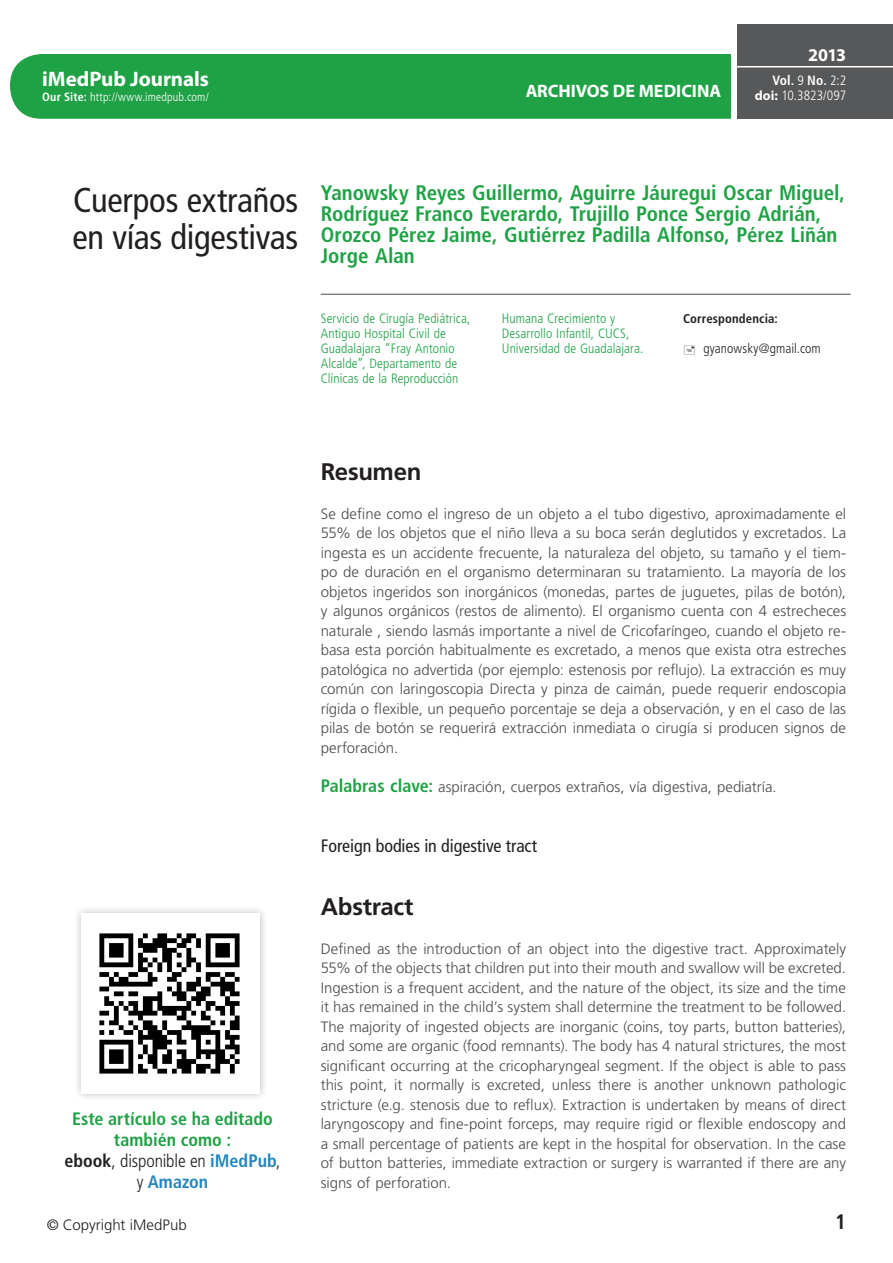
<style>
.page{position:relative;width:893px;height:1263px;background:#fff}
.page>*{position:absolute;margin:0;border:0;box-sizing:border-box;transform-origin:0 0}
._01_TIT{font:condensed 34.5px/37.5px "Frutiger LT Std";letter-spacing:-.005em;color:#231f20}
._02-Subtit{font:700 24px "Frutiger LT Std";letter-spacing:-.01em;color:#231f20}
._04-Autores-nombres{font:700 condensed 21px/21px "Frutiger LT Std";color:#1fa245}
.t1{font:700 21px "Myriad Pro";letter-spacing:-.005em;color:#fff}
._01-txt_80{font:700 condensed 21px "Frutiger LT Std";color:#231f20}
.t2{font:700 condensed 18px/21px "Frutiger LT Std";color:#1fa245;text-align:center}
.t3{font:300 condensed 18px/21px "Frutiger LT Std";letter-spacing:-.01em;color:#231f20;text-align:center}
._01_TIT-2{font:condensed 18px "Frutiger LT Std";letter-spacing:-.005em;color:#231f20}
.t4{font:700 18px "Myriad Pro";letter-spacing:-.005em;color:#fff}
._01-txt_80-2{font:300 15px/19.5px "Frutiger LT Std";color:#4b4c4d;text-align:justify}
.t5{font:300 15px "Frutiger LT Std";color:#231f20}
._04a-Autores{font:300 condensed 13.5px/15px "Frutiger LT Std";letter-spacing:.005em;color:#1fa245}
._04a-Autores-2{font:300 condensed 13.5px "Frutiger LT Std";letter-spacing:.005em;color:#231f20}
.t6{font:300 condensed 13.5px "Frutiger LT Std";color:#fff}
.t7{font:700 condensed 13.5px "Frutiger LT Std";color:#fff}
._04a-Autores-3{font:700 condensed 12.75px "Frutiger LT Std";letter-spacing:.01em;color:#231f20}
.t8{font:300 condensed 12px "Frutiger LT Std";letter-spacing:.015em;color:#fff}
.s1{font-weight:700}
.s2{font-weight:300}
.s3{font-family:"Myriad Pro";font-weight:700;font-stretch:normal}
.s4{font-weight:700;color:#2386bf}
.s5{font-weight:700;font-stretch:condensed;font-size:18px;color:#1fa245}
</style>
<div class="page">
<div style="left:10px;top:54px;width:775px;height:65px;background:#1fa245;border-radius:32px"></div>
<div style="left:736px;top:24px;width:157px;height:95px;background:#57585a"></div>
<div style="left:732px;top:0;width:5px;height:126px;background:#fff"></div>
<hr style="left:736px;top:66px;width:157px;height:1px;background:#fff">
<hr style="left:321px;top:294px;width:529px;height:1px;background:#4b4c4d">
<div style="left:73px;top:905px;width:195px;height:197px;background:#231f20;opacity:.3"></div>
<div style="left:81px;top:913px;width:179px;height:180px;background:#fff"></div>
<img style="left:99px;top:933px;width:141px;height:141px">
<p class="t1" style="left:42px;top:65px;width:168px">iMedPub Journals</p>
<p class="t8" style="left:42px;top:90px;width:168px"><span class="s1">Our Site:</span> http://www.imedpub.com/</p>
<p class="t4" style="left:526px;top:79px;width:197px">ARCHIVOS DE MEDICINA</p>
<p class="t4" style="left:808px;top:43px;width:39px">2013</p>
<p class="t7" style="left:772px;top:72px;width:75px">Vol. <span class="s2">9</span> No. <span class="s2">2:2</span></p>
<p class="t6" style="left:755px;top:87px;width:93px"><span class="s3">doi:</span> 10.3823/097</p>
<p class="_01_TIT" style="left:72px;top:181px;width:227px">Cuerpos extraños en vías digestivas</p>
<p class="_04-Autores-nombres" style="left:321px;top:182px;width:526px">Yanowsky Reyes Guillermo, Aguirre Jáuregui Oscar Miguel, Rodríguez Franco Everardo, Trujillo Ponce Sergio Adrián, Orozco Pérez Jaime, Gutiérrez Padilla Alfonso, Pérez Liñán Jorge Alan</p>
<p class="_04a-Autores" style="left:321px;top:311px;width:151px">Servicio de Cirugía Pediátrica,<br>Antiguo Hospital Civil de<br>Guadalajara “Fray Antonio<br>Alcalde”, Departamento de<br>Clínicas de la Reproducción</p>
<p class="_04a-Autores" style="left:502px;top:311px;width:143px">Humana Crecimiento y<br>Desarrollo Infantil, CUCS,<br>Universidad de Guadalajara.</p>
<p class="_04a-Autores-3" style="left:683px;top:311px;width:96px">Correspondencia:</p>
<p class="_04a-Autores-2" style="left:703px;top:341px;width:119px">gyanowsky@gmail.com</p>
<p class="t2" style="left:72px;top:1108px;width:202px">Este artículo se ha editado también como :</p>
<p class="t3" style="left:64px;top:1150px;width:218px"><span class="s1">ebook</span>, disponible en <span class="s4">iMedPub</span>, y <span class="s4">Amazon</span></p>
<p class="_02-Subtit" style="left:321px;top:457px;width:102px">Resumen</p>
<p class="_01-txt_80-2" style="left:321px;top:504px;width:527px">Se define como el ingreso de un objeto a el tubo digestivo, aproximadamente el 55% de los objetos que el niño lleva a su boca serán deglutidos y excretados. La ingesta es un accidente frecuente, la naturaleza del objeto, su tamaño y el tiem&shy;po de duración en el organismo determinaran su tratamiento. La mayoría de los objetos ingeridos son inorgánicos (monedas, partes de juguetes, pilas de botón), y algunos orgánicos (restos de alimento). El organismo cuenta con 4 estrecheces naturale , siendo lasmás importante a nivel de Cricofaríngeo, cuando el objeto re&shy;basa esta porción habitualmente es excretado, a menos que exista otra estreches patológica no advertida (por ejemplo: estenosis por reflujo). La extracción es muy común con laringoscopia Directa y pinza de caimán, puede requerir endoscopia rígida o flexible, un pequeño porcentaje se deja a observación, y en el caso de las pilas de botón se requerirá extracción inmediata o cirugía si producen signos de perforación.</p>
<p class="_01-txt_80-2" style="left:321px;top:777px;width:457px"><span class="s5">Palabras clave:</span> aspiración, cuerpos extraños, vía digestiva, pediatría.</p>
<p class="_01_TIT-2" style="left:321px;top:835px;width:218px">Foreign bodies in digestive tract</p>
<p class="_02-Subtit" style="left:321px;top:892px;width:94px">Abstract</p>
<p class="_01-txt_80-2" style="left:321px;top:939px;width:527px">Defined as the introduction of an object into the digestive tract. Approximately 55% of the objects that children put into their mouth and swallow will be excreted.<br>Ingestion is a frequent accident, and the nature of the object, its size and the time it has remained in the child’s system shall determine the treatment to be followed.<br>The majority of ingested objects are inorganic (coins, toy parts, button batteries), and some are organic (food remnants). The body has 4 natural strictures, the most significant occurring at the cricopharyngeal segment. If the object is able to pass this point, it normally is excreted, unless there is another unknown pathologic stricture (e.g. stenosis due to reflux). Extraction is undertaken by means of direct laryngoscopy and fine-point forceps, may require rigid or flexible endoscopy and a small percentage of patients are kept in the hospital for observation. In the case of button batteries, immediate extraction or surgery is warranted if there are any signs of perforation.</p>
<p class="t5" style="left:47px;top:1216px;width:141px">© Copyright iMedPub</p>
<p class="_01-txt_80" style="left:835px;top:1209px;width:12px">1</p>
</div>
